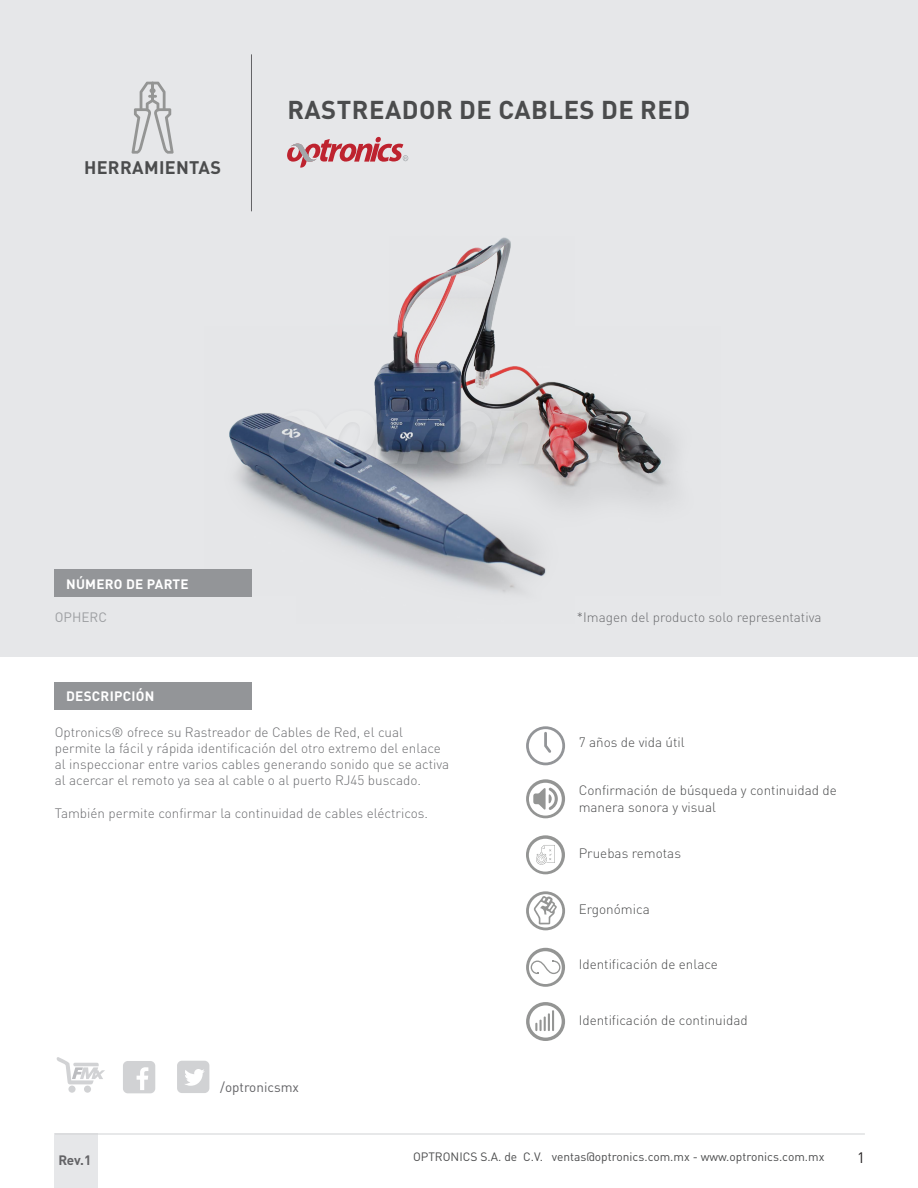
<style>
.page{position:relative;width:918px;height:1188px;background:#fff}
.page>*{position:absolute;margin:0;border:0;box-sizing:border-box;transform-origin:0 0}
.t1{font:700 25.5px "DIN Pro";letter-spacing:.02em;color:#4b4c4d}
.t2{font:700 18px "DIN Pro";letter-spacing:.02em;color:#4b4c4d}
.t3{font:15px "DIN Pro";color:#231f20}
.t4{font:300 13.5px/16.2px "DIN Pro";color:#6c6d70}
.t5{font:300 13.5px/16.5px "DIN Pro";color:#4b4c4d}
.t6{font:700 13.5px "DIN Pro";letter-spacing:.02em;color:#fff}
.t7{font:13.5px "DIN Pro";color:#636366}
.t8{font:13.5px "DIN Pro";color:#9d9fa2}
.t9{font:700 13.5px "DIN Pro";color:#636366}
.t10{font:12px "DIN Pro";color:#4b4c4d}
</style>
<div class="page">
<div style="left:0;top:0;width:917px;height:657px;background:#e6e7e9"></div>
<div style="left:54px;top:1134px;width:44px;height:54px;background:#e6e7e9"></div>
<hr style="left:55px;top:1134px;width:810px;height:1px;background:#d1d2d4">
<hr style="left:251px;top:54px;width:1px;height:157px;background:#636366">
<svg style="left:287px;top:137px;width:121px;height:31px"></svg>
<svg style="left:132px;top:82px;width:42px;height:72px"></svg>
<img style="left:161px;top:211px;width:514px;height:382px">
<div style="left:54px;top:570px;width:198px;height:27px;background:#939598"></div>
<div style="left:68px;top:1086px;width:8px;height:7px;background:#d1d2d4;border-radius:50%"></div>
<div style="left:84px;top:1086px;width:7px;height:7px;background:#d1d2d4;border-radius:50%"></div>
<svg style="left:56px;top:1057px;width:49px;height:27px"></svg>
<div style="left:123px;top:1061px;width:32px;height:32px;background:#d1d2d4;border-radius:5px"></div>
<svg style="left:137px;top:1067px;width:11px;height:23px"></svg>
<div style="left:177px;top:1061px;width:32px;height:32px;background:#d1d2d4;border-radius:5px"></div>
<svg style="left:185px;top:1069px;width:20px;height:17px"></svg>
<svg style="left:526px;top:726px;width:39px;height:39px"></svg>
<img style="left:262px;top:384px;width:393px;height:108px">
<img style="left:267px;top:390px;width:378px;height:92px">
<div style="left:54px;top:682px;width:197px;height:28px;background:#939598"></div>
<svg style="left:526px;top:891px;width:39px;height:39px"></svg>
<svg style="left:526px;top:835px;width:39px;height:39px"></svg>
<svg style="left:526px;top:779px;width:39px;height:39px"></svg>
<svg style="left:526px;top:948px;width:39px;height:39px"></svg>
<svg style="left:526px;top:1002px;width:39px;height:39px"></svg>
<h2 class="t2" style="left:84px;top:153px;width:139px">HERRAMIENTAS</h2>
<h1 class="t1" style="left:287px;top:89px;width:404px">RASTREADOR DE CABLES DE RED</h1>
<p class="t6" style="left:66px;top:573px;width:124px">NÚMERO DE PARTE</p>
<p class="t8" style="left:55px;top:608px;width:54px">OPHERC</p>
<p class="t6" style="left:66px;top:685px;width:90px">DESCRIPCIÓN</p>
<p class="t4" style="left:577px;top:608px;width:246px">*Imagen del producto solo representativa</p>
<p class="t4" style="left:55px;top:723px;width:396px">Optronics® ofrece su Rastreador de Cables de Red, el cual permite la fácil y rápida identificación del otro extremo del enlace al inspeccionar entre varios cables generando sonido que se activa al acercar el remoto ya sea al cable o al puerto RJ45 buscado.</p>
<p class="t4" style="left:55px;top:804px;width:375px">También permite confirmar la continuidad de cables eléctricos.</p>
<p class="t7" style="left:220px;top:1078px;width:80px">/optronicsmx</p>
<p class="t5" style="left:579px;top:733px;width:108px">7 años de vida útil</p>
<p class="t5" style="left:579px;top:781px;width:260px">Confirmación de búsqueda y continuidad de manera sonora y visual</p>
<p class="t5" style="left:579px;top:844px;width:104px">Pruebas remotas</p>
<p class="t5" style="left:579px;top:899px;width:73px">Ergonómica</p>
<p class="t5" style="left:579px;top:955px;width:141px">Identificación de enlace</p>
<p class="t5" style="left:579px;top:1010px;width:171px">Identificación de continuidad</p>
<p class="t9" style="left:58px;top:1149px;width:34px">Rev.1</p>
<p class="t10" style="left:413px;top:1149px;width:413px">OPTRONICS S.A. de C.V. ventas@optronics.com.mx - www.optronics.com.mx</p>
<p class="t3" style="left:857px;top:1148px;width:9px">1</p>
</div>
